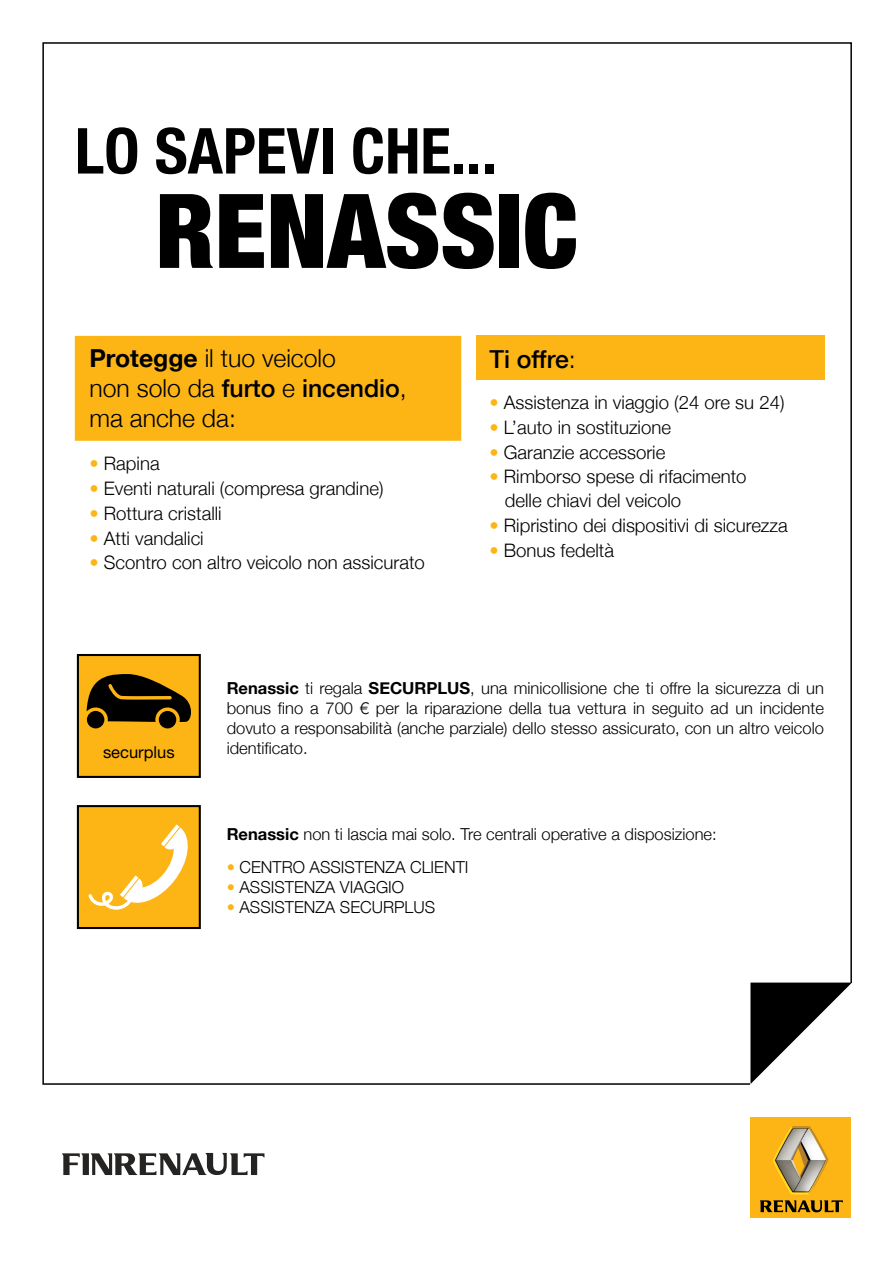
<style>
.page{position:relative;width:893px;height:1263px;background:#fff}
.page>*{position:absolute;margin:0;border:0;box-sizing:border-box;transform-origin:0 0}
.t1{font:900 condensed 103.35px "Helvetica Neue";color:#000}
.t2{font:700 condensed 63.45px "Helvetica Neue";color:#000}
.t3{font:300 24.75px/29.7px "Helvetica Neue";color:#000}
.t4{font:500 24.75px "Helvetica Neue";color:#000}
.t5{font:300 18.6px/24.2px "Helvetica Neue";color:#000}
.t6{font:300 16.5px/19.8px "Helvetica Neue";color:#000;text-align:justify}
.t7{font:16.5px "Helvetica Neue";color:#000}
.s1{font-weight:700}
.s2{font-weight:500}
.s3{color:#fcb515}
.s4{font-weight:300}
</style>
<div class="page">
<div style="left:77px;top:805px;width:124px;height:124px;background:#fcb515;border:2px solid #000"></div>
<svg style="left:62px;top:1153px;width:202px;height:22px"></svg>
<svg style="left:750px;top:983px;width:102px;height:101px"></svg>
<div style="left:77px;top:654px;width:124px;height:124px;background:#fcb515;border:2px solid #000"></div>
<div style="left:75px;top:336px;width:386px;height:105px;background:#fcb515"></div>
<div style="left:476px;top:336px;width:348px;height:44px;background:#fcb515"></div>
<svg style="left:87px;top:674px;width:104px;height:48px"></svg>
<div style="left:159px;top:711px;width:17px;height:17px;background:#000;border-radius:50%"></div>
<div style="left:87px;top:711px;width:17px;height:17px;background:#000;border-radius:50%"></div>
<div style="left:750px;top:1117px;width:101px;height:101px;background:#fcb515"></div>
<img style="left:773px;top:1126px;width:55px;height:68px">
<svg style="left:776px;top:1160px;width:31px;height:31px"></svg>
<img style="left:807px;top:1160px;width:21px;height:34px">
<img style="left:827px;top:1158px;width:1px;height:19px">
<img style="left:809px;top:1160px;width:18px;height:33px">
<img style="left:774px;top:1127px;width:53px;height:33px">
<svg style="left:760px;top:1200px;width:83px;height:12px"></svg>
<svg style="left:88px;top:824px;width:100px;height:86px"></svg>
<h2 class="t2" style="left:75px;top:98px;width:423px">LO SAPEVI CHE...</h2>
<h1 class="t1" style="left:155px;top:146px;width:424px">RENASSIC</h1>
<h3 class="t3" style="left:89px;top:342px;width:319px"><span class="s1">Protegge</span> il tuo veicolo<br>non solo da <span class="s2">furto</span> e <span class="s2">incendio</span>, ma anche da:</h3>
<p class="t5" style="left:89px;top:450px;width:72px"><span class="s3">•</span> Rapina</p>
<p class="t5" style="left:89px;top:475px;width:296px"><span class="s3">•</span> Eventi naturali (compresa grandine)</p>
<p class="t5" style="left:89px;top:500px;width:134px"><span class="s3">•</span> Rottura cristalli</p>
<p class="t5" style="left:89px;top:525px;width:116px"><span class="s3">•</span> Atti vandalici</p>
<p class="t5" style="left:89px;top:550px;width:337px"><span class="s3">•</span> Scontro con altro veicolo non assicurato</p>
<h3 class="t4" style="left:489px;top:339px;width:88px">Ti offre<span class="s4">:</span></h3>
<p class="t5" style="left:489px;top:390px;width:297px"><span class="s3">•</span> Assistenza in viaggio (24 ore su 24)</p>
<p class="t5" style="left:489px;top:414px;width:183px"><span class="s3">•</span> L’auto in sostituzione</p>
<p class="t5" style="left:489px;top:439px;width:177px"><span class="s3">•</span> Garanzie accessorie</p>
<p class="t5" style="left:505px;top:463px;width:243px;text-indent:-16px"><span class="s3">•</span> Rimborso spese di rifacimento delle chiavi del veicolo</p>
<p class="t5" style="left:489px;top:512px;width:300px"><span class="s3">•</span> Ripristino dei dispositivi di sicurezza</p>
<p class="t5" style="left:489px;top:537px;width:126px"><span class="s3">•</span> Bonus fedeltà</p>
<p class="t7" style="left:103px;top:742px;width:73px">securplus</p>
<p class="t6" style="left:227px;top:677px;width:599px"><span class="s1">Renassic</span> ti regala <span class="s1">SECURPLUS</span>, una minicollisione che ti offre la sicurezza di un bonus fino a 700 € per la riparazione della tua vettura in seguito ad un incidente dovuto a responsabilità (anche parziale) dello stesso assicurato, con un altro veicolo identificato.</p>
<p class="t6" style="left:227px;top:823px;width:491px"><span class="s1">Renassic</span> non ti lascia mai solo. Tre centrali operative a disposizione:</p>
<p class="t6" style="left:227px;top:856px;width:243px"><span class="s3">•</span> CENTRO ASSISTENZA CLIENTI</p>
<p class="t6" style="left:227px;top:876px;width:179px"><span class="s3">•</span> ASSISTENZA VIAGGIO</p>
<p class="t6" style="left:227px;top:896px;width:210px"><span class="s3">•</span> ASSISTENZA SECURPLUS</p>
</div>
